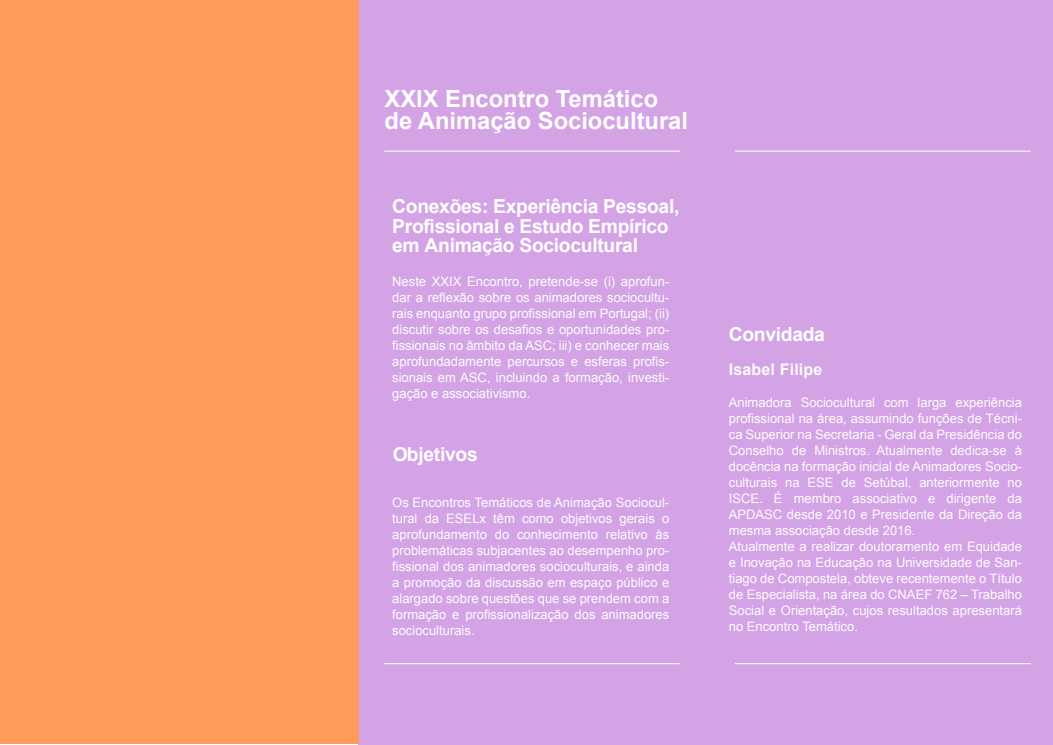
<style>
.page{position:relative;width:1053px;height:745px;background:#fff}
.page>*{position:absolute;margin:0;border:0;box-sizing:border-box;transform-origin:0 0}
.t1{font:700 23.7px/21.9px "Arial";color:#fff}
.t2{font:700 19.3px/19.2px "Arial";letter-spacing:-.015em;color:#fff}
.t3{font:700 16px "Arial";letter-spacing:.01em;color:#fcfcfc}
.t4{font:13px/16px "Arial";color:#fcfcfc;text-align:justify}
</style>
<div class="page">
<div style="left:358px;top:0;width:694px;height:744px;background:#d4a3e6"></div>
<div style="left:0;top:0;width:358px;height:743px;background:#ff9c5c"></div>
<hr style="left:384px;top:150px;width:296px;height:1px;background:#fff">
<hr style="left:384px;top:662px;width:296px;height:1px;background:#fff">
<hr style="left:734px;top:150px;width:296px;height:1px;background:#fff">
<hr style="left:734px;top:662px;width:296px;height:1px;background:#fff">
<h1 class="t1" style="left:384px;top:88px;width:305px">XXIX Encontro Temático de Animação Sociocultural</h1>
<h2 class="t2" style="left:392px;top:197px;width:289px">Conexões: Experiência Pessoal,<br>Profissional e Estudo Empírico em Animação Sociocultural</h2>
<p class="t4" style="left:392px;top:273px;width:278px">Neste XXIX Encontro, pretende-se (i) aprofun&shy;dar a reflexão sobre os animadores sociocultu&shy;rais enquanto grupo profissional em Portugal; (ii) discutir sobre os desafios e oportunidades pro&shy;fissionais no âmbito da ASC; iii) e conhecer mais aprofundadamente percursos e esferas profis&shy;sionais em ASC, incluindo a formação, investi&shy;gação e associativismo.</p>
<h2 class="t2" style="left:392px;top:445px;width:87px">Objetivos</h2>
<p class="t4" style="left:392px;top:494px;width:278px">Os Encontros Temáticos de Animação Sociocul&shy;tural da ESELx têm como objetivos gerais o aprofundamento do conhecimento relativo às problemáticas subjacentes ao desempenho pro&shy;fissional dos animadores socioculturais, e ainda a promoção da discussão em espaço público e alargado sobre questões que se prendem com a formação e profissionalização dos animadores socioculturais.</p>
<h2 class="t2" style="left:728px;top:325px;width:98px">Convidada</h2>
<p class="t3" style="left:728px;top:358px;width:95px">Isabel Filipe</p>
<p class="t4" style="left:728px;top:394px;width:295px;text-align:left">Animadora Sociocultural com larga experiência profissional na área, assumindo funções de Técni&shy;ca Superior na Secretaria - Geral da Presidência do Conselho de Ministros. Atualmente dedica-se à docência na formação inicial de Animadores Socio&shy;culturais na ESE de Setúbal, anteriormente no ISCE. É membro associativo e dirigente da APDASC desde 2010 e Presidente da Direção da mesma associação desde 2016.<br>Atualmente a realizar doutoramento em Equidade e Inovação na Educação na Universidade de San&shy;tiago de Compostela, obteve recentemente o Título de Especialista, na área do CNAEF 762 – Trabalho Social e Orientação, cujos resultados apresentará no Encontro Temático.</p>
</div>
